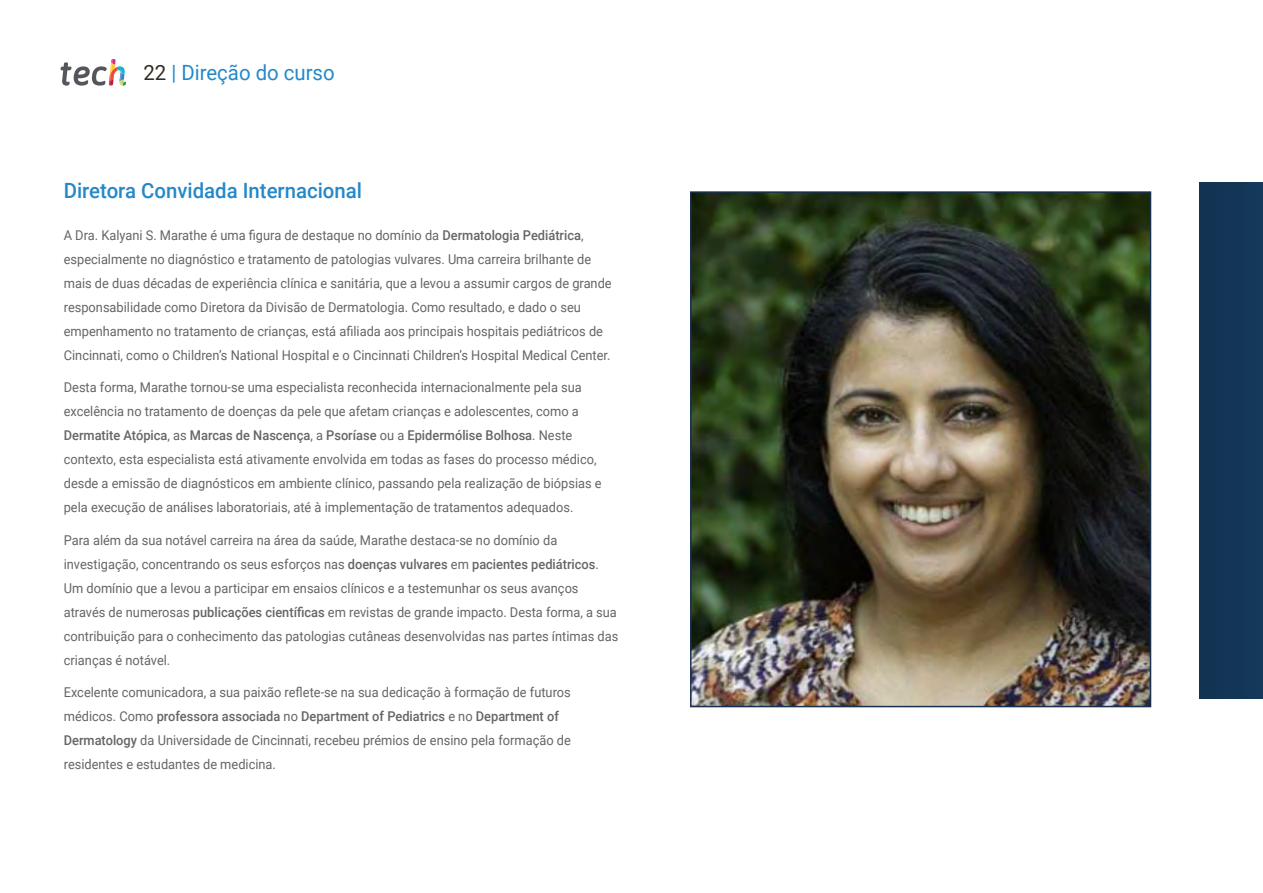
<style>
.page{position:relative;width:1263px;height:893px;background:#fff}
.page>*{position:absolute;margin:0;border:0;box-sizing:border-box;transform-origin:0 0}
.t1{font:500 21px "Roboto";color:#2488c9}
.t2{font:21px "Roboto";color:#2488c9}
.t3{font:13.5px/24px "Roboto";color:#656565;scale:.95 1}
.s1{color:#312e20}
.s2{font-weight:500}
</style>
<div class="page">
<img style="left:693px;top:194px;width:455px;height:510px">
<div style="left:690px;top:191px;width:461px;height:516px;border:2px solid #17304f"></div>
<div style="left:1199px;top:182px;width:64px;height:516px;background:#133556"></div>
<svg style="left:61px;top:59px;width:65px;height:27px"></svg>
<h1 class="t2" style="left:144px;top:57px;width:193px"><span class="s1">22</span> | Direção do curso</h1>
<h1 class="t1" style="left:64px;top:176px;width:300px">Diretora Convidada Internacional</h1>
<p class="t3" style="left:64px;top:222px;width:578px">A Dra. Kalyani S. Marathe é uma figura de destaque no domínio da <span class="s2">Dermatologia Pediátrica</span>, especialmente no diagnóstico e tratamento de patologias vulvares. Uma carreira brilhante de mais de duas décadas de experiência clínica e sanitária, que a levou a assumir cargos de grande responsabilidade como Diretora da Divisão de Dermatologia. Como resultado, e dado o seu empenhamento no tratamento de crianças, está afiliada aos principais hospitais pediátricos de Cincinnati, como o Children’s National Hospital e o Cincinnati Children’s Hospital Medical Center.</p>
<p class="t3" style="left:64px;top:375px;width:568px">Desta forma, Marathe tornou-se uma especialista reconhecida internacionalmente pela sua excelência no tratamento de doenças da pele que afetam crianças e adolescentes, como a <span class="s2">Dermatite Atópica</span>, as <span class="s2">Marcas de Nascença</span>, a <span class="s2">Psoríase</span> ou a <span class="s2">Epidermólise Bolhosa</span>. Neste contexto, esta especialista está ativamente envolvida em todas as fases do processo médico, desde a emissão de diagnósticos em ambiente clínico, passando pela realização de biópsias e pela execução de análises laboratoriais, até à implementação de tratamentos adequados.</p>
<p class="t3" style="left:64px;top:527px;width:585px">Para além da sua notável carreira na área da saúde, Marathe destaca-se no domínio da investigação, concentrando os seus esforços nas <span class="s2">doenças vulvares</span> em <span class="s2">pacientes pediátricos</span>.<br>Um domínio que a levou a participar em ensaios clínicos e a testemunhar os seus avanços através de numerosas <span class="s2">publicações científicas</span> em revistas de grande impacto. Desta forma, a sua contribuição para o conhecimento das patologias cutâneas desenvolvidas nas partes íntimas das crianças é notável.</p>
<p class="t3" style="left:64px;top:680px;width:535px">Excelente comunicadora, a sua paixão reflete-se na sua dedicação à formação de futuros médicos. Como <span class="s2">professora associada</span> no <span class="s2">Department of Pediatrics</span> e no <span class="s2">Department of Dermatology</span> da Universidade de Cincinnati, recebeu prémios de ensino pela formação de residentes e estudantes de medicina.</p>
</div>
